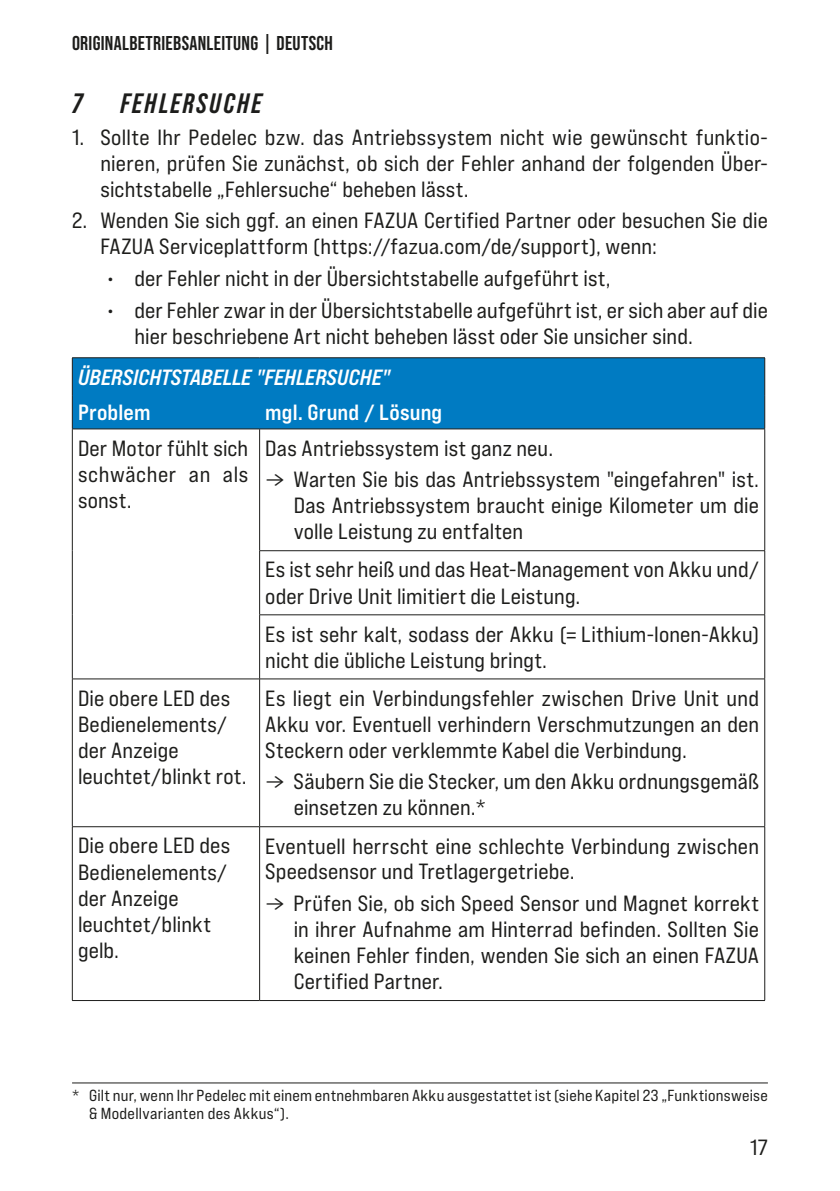
<style>
.page{position:relative;width:840px;height:1191px;background:#fff}
.page>*{position:absolute;margin:0;border:0;box-sizing:border-box;transform-origin:0 0}
.t1{font:italic 700 28px "Bebas Neue Pro";letter-spacing:.09em;color:#1d1d1b}
.TEXT_Fließtext{font:22px/26px "Bebas Neue Pro Exp Rg";letter-spacing:.005em;color:#1d1d1b}
.TEXT_Fließtext__link{font:22px/26px "Bebas Neue Pro Exp Rg";letter-spacing:.005em;color:#1d1d1b}
.Überschrift_Tabellen{font:22px "Bebas Neue Pro Exp Bd It";letter-spacing:-.005em;color:#fff}
.TEXT_Fließtext__link-2{font:22px "Bebas Neue Pro Exp Bd";letter-spacing:.005em;color:#fff}
.t2{font:700 20px "Bebas Neue Pro";letter-spacing:.015em;color:#1d1d1b}
.Fußnote{font:16px/18px "Bebas Neue Pro Exp Rg";letter-spacing:.015em;color:#1d1d1b}
.s1{font-family:"Calibri";font-size:16.4px}
</style>
<div class="page">
<div style="left:73px;top:358px;width:691px;height:70px;background:#007bc2"></div>
<hr style="left:72px;top:357px;width:187px;height:1px;background:#1d1d1b">
<hr style="left:72px;top:358px;width:1px;height:38px;background:#1d1d1b">
<hr style="left:259px;top:357px;width:505px;height:1px;background:#1d1d1b">
<hr style="left:764px;top:358px;width:1px;height:38px;background:#1d1d1b">
<hr style="left:72px;top:396px;width:1px;height:33px;background:#1d1d1b">
<hr style="left:764px;top:396px;width:1px;height:33px;background:#1d1d1b">
<hr style="left:72px;top:428px;width:187px;height:1px;background:#1d1d1b">
<hr style="left:259px;top:428px;width:505px;height:1px;background:#1d1d1b">
<hr style="left:764px;top:429px;width:1px;height:121px;background:#1d1d1b">
<hr style="left:259px;top:550px;width:505px;height:1px;background:#1d1d1b">
<hr style="left:764px;top:551px;width:1px;height:63px;background:#1d1d1b">
<hr style="left:259px;top:614px;width:505px;height:1px;background:#1d1d1b">
<hr style="left:764px;top:615px;width:1px;height:63px;background:#1d1d1b">
<hr style="left:72px;top:678px;width:187px;height:1px;background:#1d1d1b">
<hr style="left:72px;top:679px;width:1px;height:147px;background:#1d1d1b">
<hr style="left:259px;top:678px;width:505px;height:1px;background:#1d1d1b">
<hr style="left:259px;top:679px;width:1px;height:147px;background:#1d1d1b">
<hr style="left:764px;top:679px;width:1px;height:147px;background:#1d1d1b">
<hr style="left:72px;top:826px;width:187px;height:1px;background:#1d1d1b">
<hr style="left:72px;top:827px;width:1px;height:173px;background:#1d1d1b">
<hr style="left:259px;top:826px;width:505px;height:1px;background:#1d1d1b">
<hr style="left:259px;top:827px;width:1px;height:173px;background:#1d1d1b">
<hr style="left:764px;top:827px;width:1px;height:173px;background:#1d1d1b">
<hr style="left:72px;top:1000px;width:187px;height:1px;background:#1d1d1b">
<hr style="left:259px;top:1000px;width:505px;height:1px;background:#1d1d1b">
<hr style="left:72px;top:429px;width:1px;height:122px;background:#1d1d1b">
<hr style="left:259px;top:429px;width:1px;height:121px;background:#1d1d1b">
<hr style="left:72px;top:551px;width:1px;height:64px;background:#1d1d1b">
<hr style="left:259px;top:551px;width:1px;height:63px;background:#1d1d1b">
<hr style="left:72px;top:615px;width:1px;height:63px;background:#1d1d1b">
<hr style="left:259px;top:615px;width:1px;height:63px;background:#1d1d1b">
<hr style="left:72px;top:1082px;width:695px;height:1px;background:#1d1d1b">
<p class="t2" style="left:72px;top:31px;width:262px">ORIGINALBETRIEBSANLEITUNG | DEUTSCH</p>
<p class="t1" style="left:72px;top:87px;width:11px">7</p>
<p class="t1" style="left:120px;top:87px;width:143px">FEHLERSUCHE</p>
<p class="TEXT_Fließtext" style="left:100px;top:124px;width:668px;text-align:justify;text-indent:-28px">1. Sollte Ihr Pedelec bzw. das Antriebssystem nicht wie gewünscht funktio&shy;nieren, prüfen Sie zunächst, ob sich der Fehler anhand der folgenden Über&shy;sichtstabelle „Fehlersuche“ beheben lässt.</p>
<p class="TEXT_Fließtext" style="left:100px;top:207px;width:668px;text-indent:-28px">2. Wenden Sie sich ggf. an einen FAZUA Certified Partner oder besuchen Sie die<br>FAZUA Serviceplattform (https://fazua.com/de/support), wenn:</p>
<p class="TEXT_Fließtext" style="left:106px;top:265px;width:506px">• der Fehler nicht in der Übersichtstabelle aufgeführt ist,</p>
<p class="TEXT_Fließtext" style="left:134px;top:297px;width:634px;text-indent:-28px">• der Fehler zwar in der Übersichtstabelle aufgeführt ist, er sich aber auf die hier beschriebene Art nicht beheben lässt oder Sie unsicher sind.</p>
<p class="Überschrift_Tabellen" style="left:78px;top:363px;width:313px">ÜBERSICHTSTABELLE "FEHLERSUCHE"</p>
<p class="TEXT_Fließtext__link-2" style="left:78px;top:399px;width:74px">Problem</p>
<p class="TEXT_Fließtext__link-2" style="left:265px;top:399px;width:178px">mgl. Grund / Lösung</p>
<p class="TEXT_Fließtext" style="left:78px;top:434px;width:172px;text-align:justify">Der Motor fühlt sich schwächer an als sonst.</p>
<p class="TEXT_Fließtext" style="left:265px;top:434px;width:289px">Das Antriebssystem ist ganz neu.</p>
<p class="TEXT_Fließtext" style="left:293px;top:466px;width:466px;text-align:justify;text-indent:-28px"><span class="s1">→</span> Warten Sie bis das Antriebssystem "eingefahren" ist.<br>Das Antriebssystem braucht einige Kilometer um die volle Leistung zu entfalten</p>
<p class="TEXT_Fließtext" style="left:265px;top:556px;width:495px">Es ist sehr heiß und das Heat-Management von Akku und/ oder Drive Unit limitiert die Leistung.</p>
<p class="TEXT_Fließtext" style="left:265px;top:620px;width:495px">Es ist sehr kalt, sodass der Akku (= Lithium-Ionen-Akku) nicht die übliche Leistung bringt.</p>
<p class="TEXT_Fließtext__link" style="left:78px;top:684px;width:170px">Die obere LED des<br>Bedienelements/ der Anzeige leuchtet/blinkt rot.</p>
<p class="TEXT_Fließtext" style="left:265px;top:684px;width:495px;text-align:justify">Es liegt ein Verbindungsfehler zwischen Drive Unit und Akku vor. Eventuell verhindern Verschmutzungen an den Steckern oder verklemmte Kabel die Verbindung.</p>
<p class="TEXT_Fließtext" style="left:293px;top:768px;width:466px;text-indent:-28px"><span class="s1">→</span> Säubern Sie die Stecker, um den Akku ordnungsgemäß einsetzen zu können.*</p>
<p class="TEXT_Fließtext__link" style="left:78px;top:832px;width:154px">Die obere LED des<br>Bedienelements/ der Anzeige leuchtet/blinkt gelb.</p>
<p class="TEXT_Fließtext" style="left:265px;top:832px;width:495px">Eventuell herrscht eine schlechte Verbindung zwischen<br>Speedsensor und Tretlagergetriebe.</p>
<p class="TEXT_Fließtext" style="left:293px;top:890px;width:466px;text-align:justify;text-indent:-28px"><span class="s1">→</span> Prüfen Sie, ob sich Speed Sensor und Magnet korrekt in ihrer Aufnahme am Hinterrad befinden. Sollten Sie keinen Fehler finden, wenden Sie sich an einen FAZUA Certified Partner.</p>
<p class="Fußnote" style="left:89px;top:1086px;width:680px;text-indent:-17px">* Gilt nur, wenn Ihr Pedelec mit einem entnehmbaren Akku ausgestattet ist (siehe Kapitel 23 „Funktionsweise &amp; Modellvarianten des Akkus“).</p>
<p class="TEXT_Fließtext" style="left:749px;top:1134px;width:19px">17</p>
</div>
